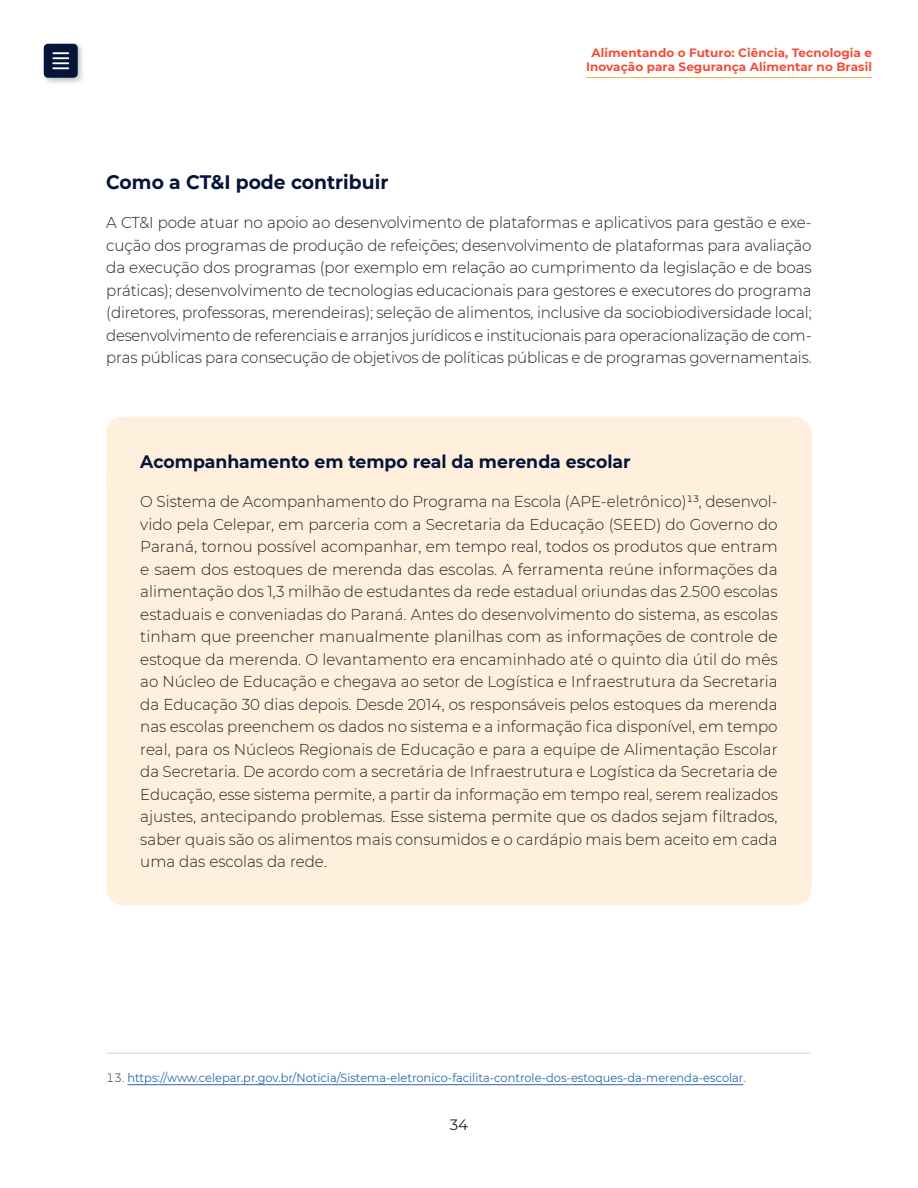
<style>
.page{position:relative;width:918px;height:1188px;background:#fff}
.page>*{position:absolute;margin:0;border:0;box-sizing:border-box;transform-origin:0 0}
.Heading_4{font:700 19.5px "Montserrat";color:#051438;scale:.96 1}
.Titular_CUADRO{font:700 18px "Montserrat";color:#051438;scale:.96 1}
.Normal_cuadro{font:300 15.75px/22.5px "Montserrat";letter-spacing:-.01em;color:#231f20;text-align:justify;scale:.96 1}
.t1{font:15px "Montserrat";color:#231f20}
.Footnote_text{font:12px "Montserrat";color:#2864b0;scale:.95 1}
.t2{font:700 12px/13.5px "Montserrat";letter-spacing:.005em;color:#f04e37;text-align:center}
.s1{font-weight:300;color:#231f20}
</style>
<div class="page">
<div style="left:41px;top:42px;width:43px;height:43px;background:#231f20;opacity:.25"></div>
<div style="left:44px;top:44px;width:34px;height:34px;background:#051438;border-radius:4px"></div>
<svg style="left:53px;top:52px;width:15px;height:17px"></svg>
<hr style="left:586px;top:77px;width:286px;height:1px;background:#f7b044">
<div style="left:106px;top:417px;width:706px;height:90px;background:#fef0dd;border-radius:17px"></div>
<div style="left:106px;top:458px;width:706px;height:447px;background:#fef0dd;border-radius:17px"></div>
<hr style="left:106px;top:1053px;width:704px;height:1px;background:#d1cfcf">
<hr style="left:127px;top:1084px;width:617px;height:1px;background:#2864b0">
<p class="t2" style="left:586px;top:46px;width:287px">Alimentando o Futuro: Ciência, Tecnologia e<br>Inovação para Segurança Alimentar no Brasil</p>
<p class="Heading_4" style="left:106px;top:168px;width:295px">Como a CT&amp;I pode contribuir</p>
<p class="Normal_cuadro" style="left:106px;top:211px;width:736px">A CT&amp;I pode atuar no apoio ao desenvolvimento de plataformas e aplicativos para gestão e exe&shy;cução dos programas de produção de refeições; desenvolvimento de plataformas para avaliação da execução dos programas (por exemplo em relação ao cumprimento da legislação e de boas práticas); desenvolvimento de tecnologias educacionais para gestores e executores do programa (diretores, professoras, merendeiras); seleção de alimentos, inclusive da sociobiodiversidade local; desenvolvimento de referenciais e arranjos jurídicos e institucionais para operacionalização de com&shy;pras públicas para consecução de objetivos de políticas públicas e de programas governamentais.</p>
<p class="Titular_CUADRO" style="left:140px;top:449px;width:512px">Acompanhamento em tempo real da merenda escolar</p>
<p class="Normal_cuadro" style="left:140px;top:490px;width:666px">O Sistema de Acompanhamento do Programa na Escola (APE-eletrônico)<sup>13</sup>, desenvol&shy;vido pela Celepar, em parceria com a Secretaria da Educação (SEED) do Governo do Paraná, tornou possível acompanhar, em tempo real, todos os produtos que entram e saem dos estoques de merenda das escolas. A ferramenta reúne informações da alimentação dos 1,3 milhão de estudantes da rede estadual oriundas das 2.500 escolas estaduais e conveniadas do Paraná. Antes do desenvolvimento do sistema, as escolas tinham que preencher manualmente planilhas com as informações de controle de estoque da merenda. O levantamento era encaminhado até o quinto dia útil do mês ao Núcleo de Educação e chegava ao setor de Logística e Infraestrutura da Secretaria da Educação 30 dias depois. Desde 2014, os responsáveis pelos estoques da merenda nas escolas preenchem os dados no sistema e a informação fica disponível, em tempo real, para os Núcleos Regionais de Educação e para a equipe de Alimentação Escolar da Secretaria. De acordo com a secretária de Infraestrutura e Logística da Secretaria de Educação, esse sistema permite, a partir da informação em tempo real, serem realizados ajustes, antecipando problemas. Esse sistema permite que os dados sejam filtrados, saber quais são os alimentos mais consumidos e o cardápio mais bem aceito em cada uma das escolas da rede.</p>
<p class="Footnote_text" style="left:106px;top:1069px;width:675px"><span class="s1">13.</span> https://www.celepar.pr.gov.br/Noticia/Sistema-eletronico-facilita-controle-dos-estoques-da-merenda-escolar<span class="s1">.</span></p>
<p class="t1" style="left:450px;top:1115px;width:20px">34</p>
</div>
